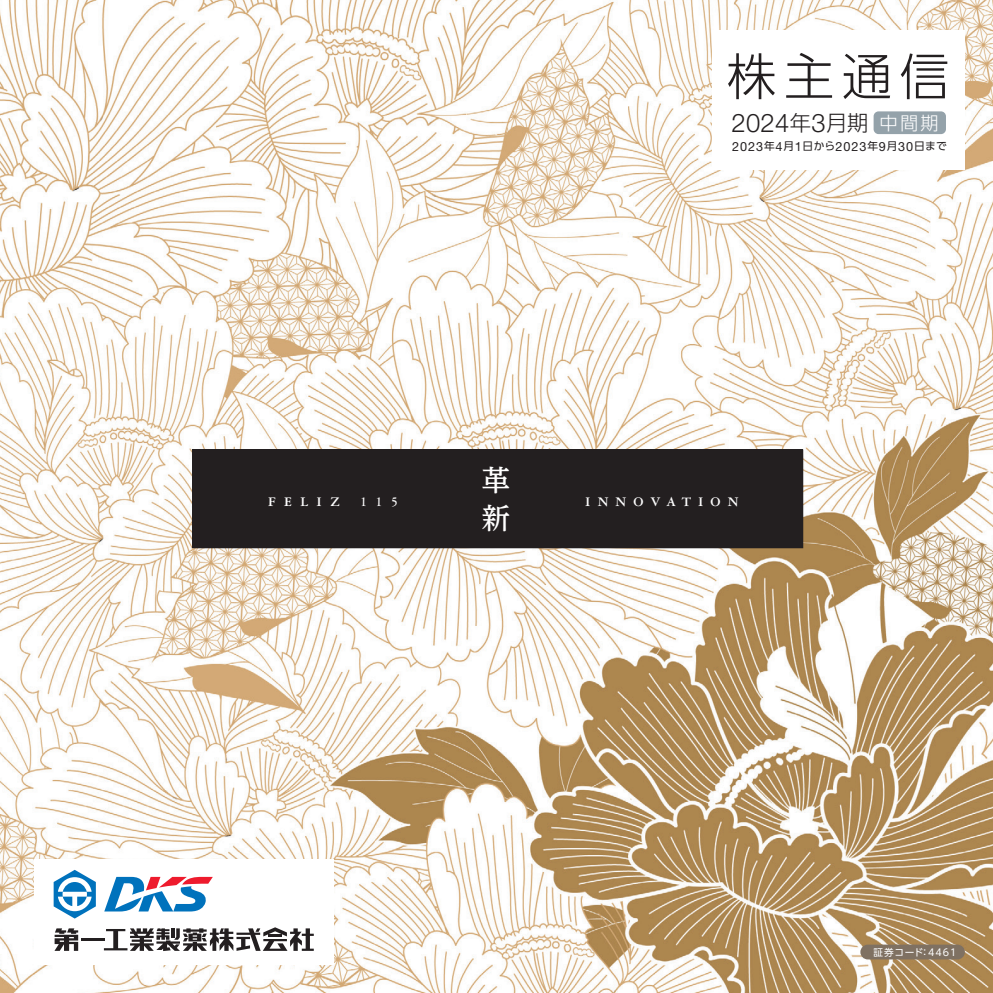
<style>
.page{position:relative;width:993px;height:993px;background:#fff}
.page>*{position:absolute;margin:0;border:0;box-sizing:border-box;transform-origin:0 0}
.t1{font:300 50.05px "UD Shin Go Pro";color:#231f20}
.t2{font:500 28.88px/38.5px "UD Reimin Pro";color:#fff}
.t3{font:300 25.55px "Helvetica Neue LT Std";color:#231f20}
.t4{font:700 14px "Garamond 3 LT Std";letter-spacing:.5em;color:#fff}
.t5{font:12.6px "Helvetica Neue LT Std";letter-spacing:.075em;color:#231f20}
.t6{font:9.62px "UD Shin Go Pro";letter-spacing:.1em;color:#fff}
.s1{font-family:"UD Shin Go Pro";font-size:21.35px}
.s2{font-family:"UD Shin Go Pro";font-size:18.2px;color:#fff}
.s3{font-family:"UD Shin Go Pro";font-size:10.67px}
</style>
<div class="page">
<img style="left:0;top:0;width:992px;height:992px">
<div style="left:712px;top:31px;width:252px;height:139px;background:#fff"></div>
<div style="left:873px;top:111px;width:72px;height:23px;background:#94a2aa;border-radius:5px"></div>
<div style="left:860px;top:944px;width:104px;height:15px;background:#7f7162;border-radius:7px"></div>
<div style="left:34px;top:858px;width:299px;height:106px;background:#fff"></div>
<hr style="left:81px;top:937px;width:23px;height:3px;background:#231f20">
<svg style="left:54px;top:928px;width:24px;height:22px"></svg>
<svg style="left:104px;top:927px;width:210px;height:23px"></svg>
<svg style="left:104px;top:876px;width:109px;height:35px"></svg>
<svg style="left:54px;top:869px;width:42px;height:49px"></svg>
<div style="left:193px;top:449px;width:610px;height:99px;background:#231f20"></div>
<h1 class="t1" style="left:726px;top:36px;width:224px">株主通信</h1>
<h3 class="t3" style="left:731px;top:107px;width:209px">2024<span class="s1">年</span>3<span class="s1">月期</span> <span class="s2">中間期</span></h3>
<p class="t5" style="left:731px;top:138px;width:216px">2023<span class="s3">年</span>4<span class="s3">月</span>1<span class="s3">日から</span>2023<span class="s3">年</span>9<span class="s3">月</span>30<span class="s3">日まで</span></p>
<h2 class="t2" style="left:481px;top:459px;width:29px">革新</h2>
<p class="t4" style="left:268px;top:494px;width:73px">FELIZ</p>
<p class="t4" style="left:360px;top:494px;width:39px">115</p>
<p class="t4" style="left:585px;top:494px;width:155px">INNOVATION</p>
<p class="t6" style="left:873px;top:944px;width:84px">証券コード:4461</p>
</div>
